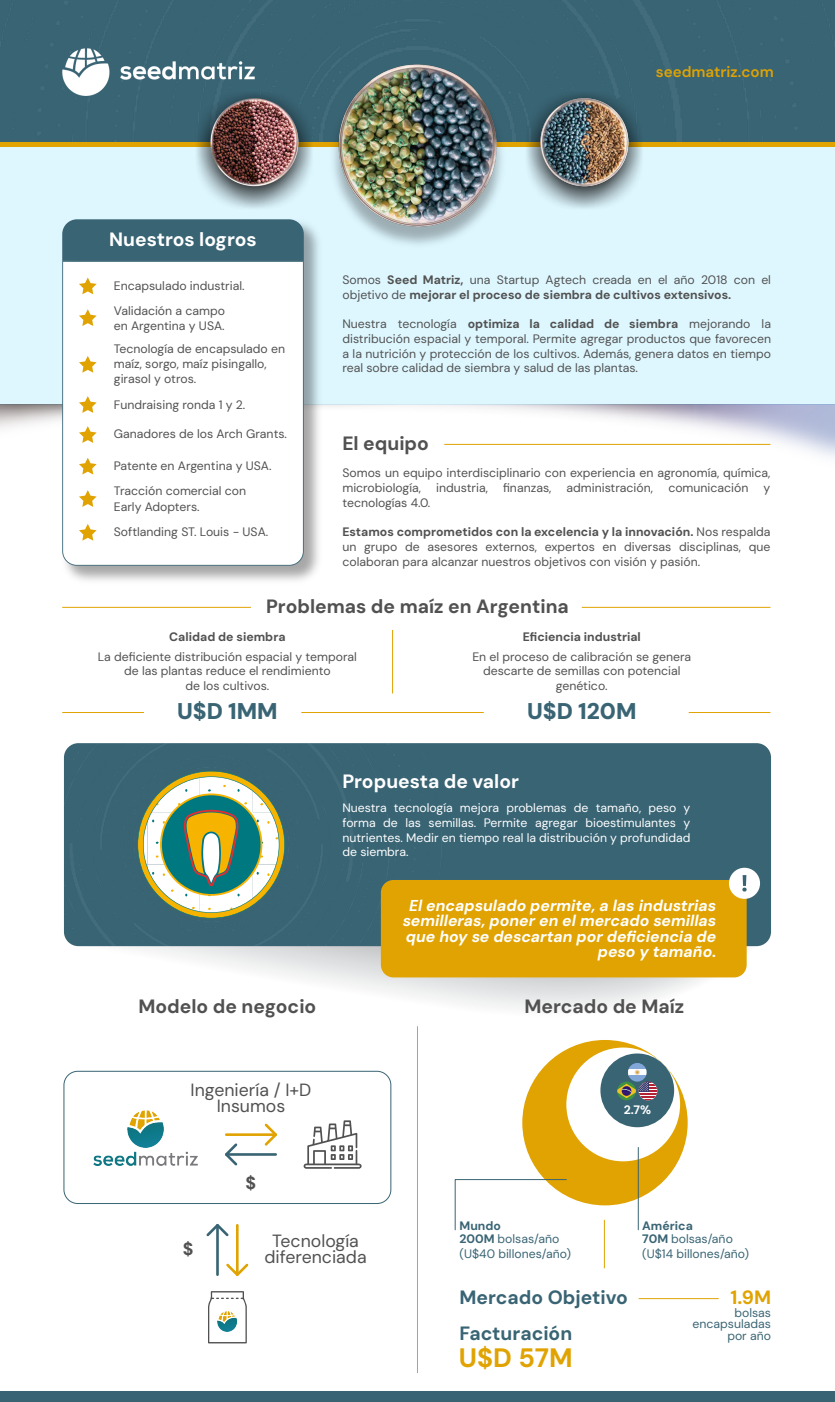
<style>
.page{position:relative;width:835px;height:1402px;background:#fff}
.page>*{position:absolute;margin:0;border:0;box-sizing:border-box;transform-origin:0 0}
.t1{font:700 26.69px "DM Sans";color:#e0a302}
.t2{font:900 22.75px "DM Sans";color:#396474}
.t3{font:700 19.25px "DM Sans";color:#515151}
.t4{font:700 19.25px "DM Sans";color:#fff}
.t5{font:700 19.25px/35.7px "DM Sans";color:#396474}
.t6{font:700 19.25px "DM Sans";color:#e0a302}
.t7{font:17.68px/16.2px "DM Sans";color:#515151;text-align:center}
.t8{font:700 17.68px "DM Sans";color:#515151}
.t9{font:italic 700 15.75px/15.4px "DM Sans";color:#fff;text-align:right}
.t10{font:600 15.22px "DM Sans";color:#e0a302}
.t11{font:12.25px/14.7px "DM Sans";color:#515151}
.t12{font:12.25px/14.7px "DM Sans";color:#fff;text-align:justify}
.t13{font:700 12.25px/14.7px "DM Sans";color:#515151}
.t14{font:12.25px/11.2px "DM Sans";color:#396474}
.t15{font:700 12.25px/13.3px "DM Sans";color:#396474}
.t16{font:700 12.25px "DM Sans";color:#fff}
.s1{font-weight:400}
.s2{font-weight:700}
</style>
<div class="page">
<div style="left:64px;top:743px;width:707px;height:203px;background:#396474;border-radius:14px"></div>
<img style="left:64px;top:743px;width:377px;height:203px">
<svg style="left:89px;top:946px;width:665px;height:63px"></svg>
<div style="left:0;top:0;width:835px;height:142px;background:#396474"></div>
<div style="left:0;top:146px;width:835px;height:258px;background:#def7ff"></div>
<hr style="left:0;top:142px;width:835px;height:4px;background:#e0a302">
<img style="left:325px;top:42px;width:185px;height:147px">
<img style="left:338px;top:42px;width:159px;height:203px">
<img style="left:62px;top:48px;width:192px;height:48px">
<hr style="left:444px;top:444px;width:326px;height:1px;background:#e0a302">
<hr style="left:582px;top:607px;width:188px;height:1px;background:#e0a302">
<hr style="left:62px;top:607px;width:189px;height:1px;background:#e0a302">
<hr style="left:392px;top:630px;width:1px;height:63px;background:#e0a302">
<hr style="left:417px;top:1026px;width:1px;height:346px;background:#e0a302">
<hr style="left:62px;top:712px;width:82px;height:1px;background:#e0a302">
<hr style="left:689px;top:712px;width:81px;height:1px;background:#e0a302">
<hr style="left:301px;top:712px;width:183px;height:1px;background:#e0a302">
<svg style="left:137px;top:770px;width:148px;height:148px"></svg>
<img style="left:58px;top:225px;width:268px;height:356px">
<svg style="left:62px;top:261px;width:242px;height:304px"></svg>
<div style="left:62px;top:219px;width:242px;height:42px;background:#396474"></div>
<svg style="left:79px;top:277px;width:18px;height:17px"></svg>
<svg style="left:79px;top:309px;width:18px;height:17px"></svg>
<svg style="left:79px;top:356px;width:18px;height:16px"></svg>
<svg style="left:79px;top:396px;width:18px;height:17px"></svg>
<svg style="left:79px;top:426px;width:18px;height:17px"></svg>
<svg style="left:79px;top:457px;width:18px;height:17px"></svg>
<svg style="left:79px;top:490px;width:18px;height:17px"></svg>
<svg style="left:79px;top:524px;width:18px;height:16px"></svg>
<div style="left:381px;top:879px;width:366px;height:98px;background:#e0a302;border-radius:13px"></div>
<div style="left:0;top:1391px;width:835px;height:10px;background:#396474"></div>
<div style="left:729px;top:867px;width:31px;height:31px;background:#fff;border-radius:50%"></div>
<svg style="left:742px;top:875px;width:4px;height:16px"></svg>
<img style="left:127px;top:1110px;width:37px;height:31px">
<img style="left:93px;top:1141px;width:105px;height:25px">
<hr style="left:226px;top:1133px;width:50px;height:2px;background:#e0a302">
<svg style="left:262px;top:1123px;width:15px;height:23px"></svg>
<hr style="left:226px;top:1152px;width:50px;height:3px;background:#396474">
<svg style="left:225px;top:1143px;width:15px;height:23px"></svg>
<hr style="left:236px;top:1224px;width:3px;height:50px;background:#e0a302">
<svg style="left:226px;top:1261px;width:23px;height:15px"></svg>
<hr style="left:216px;top:1224px;width:3px;height:50px;background:#396474">
<svg style="left:206px;top:1224px;width:23px;height:14px"></svg>
<svg style="left:303px;top:1120px;width:58px;height:48px"></svg>
<div style="left:63px;top:1070px;width:328px;height:133px;border:1px solid #396474;border-radius:14px"></div>
<svg style="left:208px;top:1291px;width:39px;height:52px"></svg>
<img style="left:218px;top:1311px;width:19px;height:19px">
<hr style="left:604px;top:1219px;width:1px;height:48px;background:#e0a302">
<hr style="left:638px;top:1297px;width:81px;height:1px;background:#e0a302">
<div style="left:522px;top:1039px;width:166px;height:166px;background:#e0a302;border-radius:50%"></div>
<div style="left:566px;top:1047px;width:114px;height:114px;background:#fff;border-radius:50%"></div>
<div style="left:600px;top:1053px;width:74px;height:74px;background:#396474;border-radius:50%"></div>
<hr style="left:638px;top:1147px;width:1px;height:82px;background:#396474">
<svg style="left:455px;top:1178px;width:112px;height:52px"></svg>
<svg style="left:617px;top:1081px;width:40px;height:19px"></svg>
<div style="left:628px;top:1068px;width:18px;height:7px;background:#fff"></div>
<svg style="left:629px;top:1063px;width:17px;height:5px"></svg>
<div style="left:628px;top:1075px;width:18px;height:6px;background:#80a7d8"></div>
<svg style="left:634px;top:1069px;width:6px;height:5px"></svg>
<img style="left:179px;top:75px;width:151px;height:150px">
<img style="left:210px;top:98px;width:88px;height:88px;border-radius:44px">
<img style="left:509px;top:75px;width:151px;height:133px">
<img style="left:540px;top:98px;width:88px;height:88px;border-radius:44px">
<p class="t10" style="left:656px;top:62px;width:120px">seedmatriz.com</p>
<h3 class="t4" style="left:109px;top:227px;width:149px">Nuestros logros</h3>
<p class="t11" style="left:114px;top:273px;width:132px;line-height:25px">Encapsulado industrial.<br>Validación a campo</p>
<p class="t11" style="left:114px;top:314px;width:173px;line-height:22.5px">en Argentina y USA.<br>Tecnología de encapsulado en</p>
<p class="t11" style="left:114px;top:356px;width:154px;line-height:15.4px">maíz, sorgo, maíz pisingallo, girasol y otros.</p>
<p class="t11" style="left:114px;top:397px;width:133px">Fundraising ronda 1 y 2.</p>
<p class="t11" style="left:114px;top:426px;width:175px">Ganadores de los Arch Grants.</p>
<p class="t11" style="left:114px;top:452px;width:159px;line-height:25.7px">Patente en Argentina y USA.<br>Tracción comercial con</p>
<p class="t11" style="left:114px;top:494px;width:156px;line-height:25px">Early Adopters.<br>Softlanding ST. Louis - USA.</p>
<p class="t13" style="left:342px;top:272px;width:430px"><span class="s1">Somos</span> Seed Matriz, <span class="s1">una Startup Agtech creada en el año 2018 con el objetivo de</span> mejorar el proceso de siembra de cultivos extensivos.</p>
<p class="t11" style="left:342px;top:316px;width:430px;text-align:justify">Nuestra tecnología <span class="s2">optimiza la calidad de siembra</span> mejorando la distribución espacial y temporal. Permite agregar productos que favorecen a la nutrición y protección de los cultivos. Además, genera datos en tiempo real sobre calidad de siembra y salud de las plantas.</p>
<h3 class="t3" style="left:342px;top:431px;width:88px">El equipo</h3>
<p class="t11" style="left:342px;top:465px;width:429px;text-align:justify">Somos un equipo interdisciplinario con experiencia en agronomía, química, microbiología, industria, finanzas, administración, comunicación y tecnologías 4.0.</p>
<p class="t11" style="left:342px;top:524px;width:429px;text-align:justify"><span class="s2">Estamos comprometidos con la excelencia y la innovación.</span> Nos respalda un grupo de asesores externos, expertos en diversas disciplinas, que colaboran para alcanzar nuestros objetivos con visión y pasión.</p>
<h3 class="t3" style="left:266px;top:594px;width:304px">Problemas de maíz en Argentina</h3>
<p class="t13" style="left:169px;top:629px;width:118px">Calidad de siembra</p>
<p class="t11" style="left:98px;top:649px;width:261px;text-align:center">La deficiente distribución espacial y temporal de las plantas reduce el rendimiento<br>de los cultivos.</p>
<h2 class="t2" style="left:177px;top:696px;width:102px">U$D 1MM</h2>
<p class="t13" style="left:523px;top:629px;width:120px">Eficiencia industrial</p>
<p class="t11" style="left:472px;top:649px;width:220px;text-align:center">En el proceso de calibración se genera descarte de semillas con potencial genético.</p>
<h2 class="t2" style="left:527px;top:696px;width:111px">U$D 120M</h2>
<h3 class="t4" style="left:342px;top:769px;width:178px">Propuesta de valor</h3>
<p class="t12" style="left:342px;top:800px;width:349px">Nuestra tecnología mejora problemas de tamaño, peso y forma de las semillas. Permite agregar bioestimulantes y nutrientes. Medir en tiempo real la distribución y profundidad de siembra.</p>
<h3 class="t3" style="left:138px;top:993px;width:179px">Modelo de negocio</h3>
<h3 class="t7" style="left:191px;top:1081px;width:122px">Ingeniería / I+D<br>Insumos</h3>
<h3 class="t8" style="left:183px;top:1237px;width:12px">$</h3>
<h3 class="t8" style="left:246px;top:1171px;width:12px">$</h3>
<h3 class="t7" style="left:264px;top:1232px;width:104px">Tecnología diferenciada</h3>
<p class="t9" style="left:403px;top:897px;width:315px">El encapsulado permite, a las industrias semilleras, poner en el mercado semillas que hoy se descartan por deficiencia de peso y tamaño.</p>
<h3 class="t3" style="left:524px;top:993px;width:161px">Mercado de Maíz</h3>
<p class="t14" style="left:459px;top:1218px;width:101px;line-height:13.3px"><span class="s2">Mundo<br>200M</span> bolsas/año</p>
<p class="t14" style="left:459px;top:1247px;width:113px">(U$40 billones/año)</p>
<p class="t16" style="left:624px;top:1102px;width:29px">2.7%</p>
<p class="t15" style="left:642px;top:1218px;width:92px">América<br>70M <span class="s1">bolsas/año</span></p>
<p class="t14" style="left:642px;top:1247px;width:108px">(U$14 billones/año)</p>
<h3 class="t5" style="left:459px;top:1279px;width:170px">Mercado Objetivo<br>Facturación</h3>
<h3 class="t6" style="left:730px;top:1285px;width:42px">1.9M</h3>
<h1 class="t1" style="left:459px;top:1340px;width:115px">U$D 57M</h1>
<p class="t14" style="left:692px;top:1307px;width:80px;text-align:right">bolsas encapsuladas por año</p>
</div>
